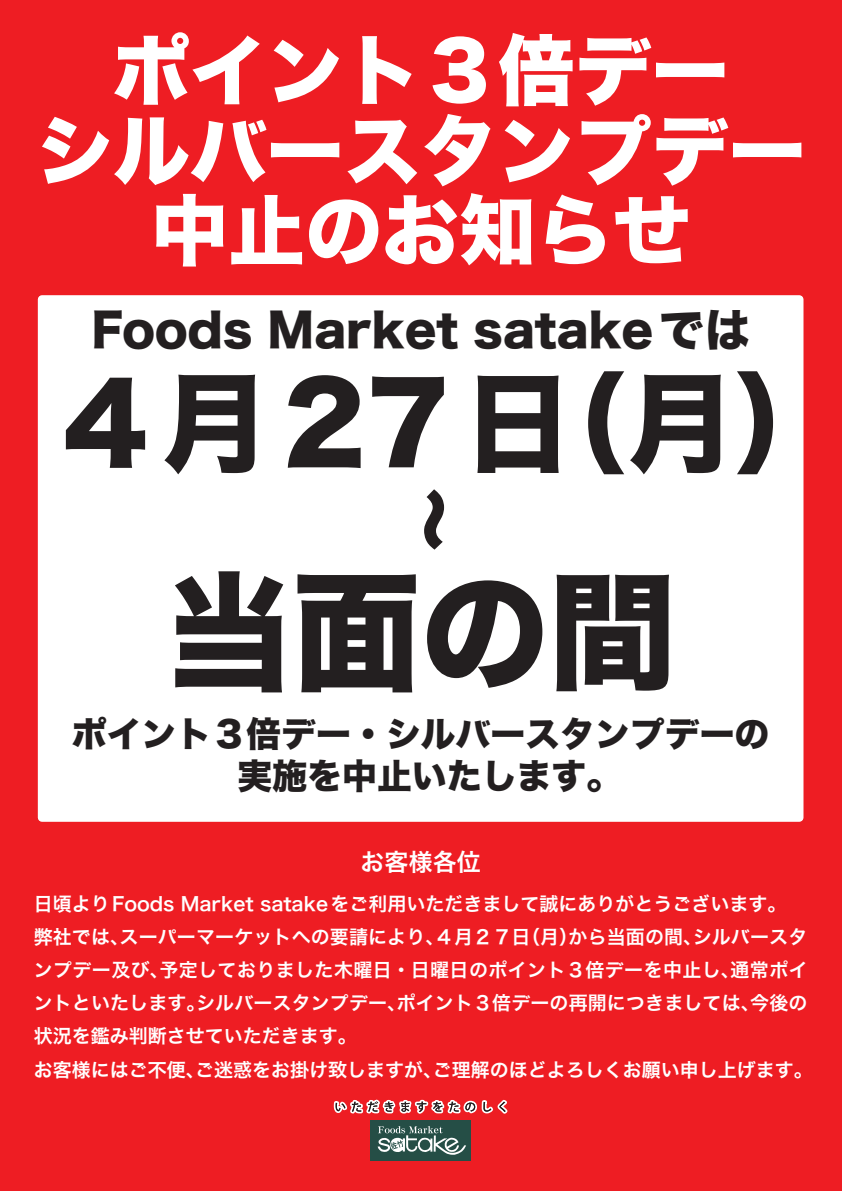
<style>
.page{position:relative;width:842px;height:1191px;background:#ee1d23}
.page>*{position:absolute;margin:0;border:0;box-sizing:border-box;transform-origin:0 0}
.t1{font:128px "Hira Kaku Std W8";color:#231f20}
.t2{font:108.4px "Hira Kaku Std W8";letter-spacing:.06em;color:#231f20}
.t3{font:77px/80px "Hira Kaku Std W8";color:#fff;text-align:center}
.t4{font:63.6px "Hira Kaku Std W8";color:#231f20}
.t5{font:45.5px "Hira Kaku Std W8";color:#231f20}
.t6{font:34.9px/41.6px "Hira Kaku Std W8";color:#231f20;text-align:center}
.t7{font:24px "Hira Kaku Std W6";color:#fff}
.t8{font:19px/33px "Hira Kaku Std W6";letter-spacing:.005em;color:#fff}
</style>
<div class="page">
<div style="left:34px;top:291px;width:773px;height:535px;background:#fff;border-radius:8px"></div>
<div style="left:30px;top:287px;width:781px;height:543px;border:8px solid #ee1d23;border-radius:8px"></div>
<div style="left:370px;top:1120px;width:101px;height:40px;background:#254e46"></div>
<svg style="left:378px;top:1126px;width:88px;height:28px"></svg>
<svg style="left:333px;top:1099px;width:175px;height:15px"></svg>
<h3 class="t3" style="left:36px;top:33px;width:771px">ポイント３倍デー<br>シルバースタンプデー中止のお知らせ</h3>
<h3 class="t5" style="left:91px;top:305px;width:660px">Foods Market satakeでは</h3>
<h2 class="t2" style="left:52px;top:363px;width:792px">４月27日（月）</h2>
<h3 class="t4" style="left:469px;top:487px;width:65px;rotate:90deg">～</h3>
<h1 class="t1" style="left:165px;top:561px;width:513px">当面の間</h1>
<h3 class="t6" style="left:72px;top:714px;width:699px">ポイント３倍デー・シルバースタンプデーの実施を中止いたします。</h3>
<p class="t7" style="left:361px;top:843px;width:121px">お客様各位</p>
<p class="t8" style="left:34px;top:888px;width:781px">日頃よりFoods Market satakeをご利用いただきまして誠にありがとうございます。<br>弊社では、スーパーマーケットへの要請により、４月２７日（月）から当面の間、シルバースタンプデー及び、予定しておりました木曜日・日曜日のポイント３倍デーを中止し、通常ポイントといたします。シルバースタンプデー、ポイント３倍デーの再開につきましては、今後の状況を鑑み判断させていただきます。<br>お客様にはご不便、ご迷惑をお掛け致しますが、ご理解のほどよろしくお願い申し上げます。</p>
</div>
